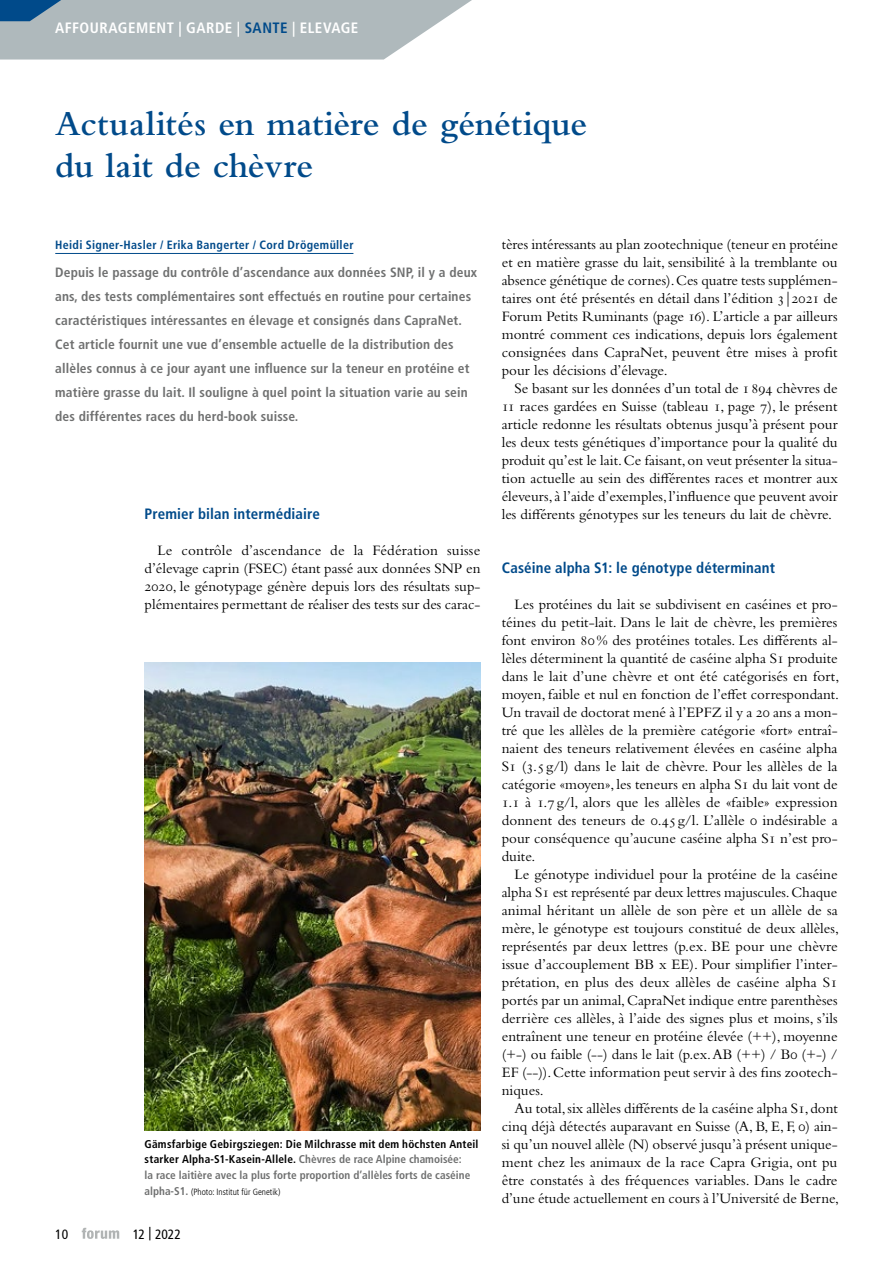
<style>
.page{position:relative;width:893px;height:1263px;background:#fff}
.page>*{position:absolute;margin:0;border:0;box-sizing:border-box;transform-origin:0 0}
.t1{font:600 36px/42px "Bembo Std";letter-spacing:-.005em;color:#004a8a}
.t2{font:15px/18px "Bembo Std";color:#000;text-align:justify}
.t3{font:700 condensed 15px "Frutiger LT Std";letter-spacing:.01em;color:#004a8a}
.t4{font:700 condensed 15px "Frutiger LT Std";letter-spacing:.03em;color:#fff}
.t5{font:700 condensed 13.5px/24px "Frutiger LT Std";letter-spacing:.01em;color:#6f7070}
.t6{font:condensed 13.5px "Frutiger LT Std";color:#000}
.t7{font:700 condensed 12px "Frutiger LT Std";letter-spacing:.025em;color:#004a8a}
.t8{font:700 condensed 11.25px/15.8px "Frutiger LT Std";color:#6f7070}
.t9{font:300 condensed 9px "Frutiger LT Std";color:#000}
.s1{color:#004a8a}
.s2{color:#000}
.s3{font-weight:700;font-size:11.25px;color:#6f7070}
.s4{font-family:"Frutiger LT Std";font-weight:300;font-stretch:condensed}
</style>
<div class="page">
<svg style="left:82px;top:1228px;width:37px;height:11px"></svg>
<hr style="left:55px;top:253px;width:298px;height:1px;background:#004a8a">
<img style="left:145px;top:663px;width:335px;height:468px">
<svg style="left:0;top:0;width:472px;height:60px;background:#b1bcc1"></svg>
<p class="t4" style="left:55px;top:18px;width:305px">AFFOURAGEMENT | GARDE | <span class="s1">SANTE</span> | ELEVAGE</p>
<h1 class="t1" style="left:55px;top:103px;width:534px">Actualités en matière de génétique du lait de chèvre</h1>
<p class="t7" style="left:55px;top:238px;width:300px">Heidi Signer-Hasler / Erika Bangerter / Cord Drögemüller</p>
<p class="t5" style="left:55px;top:260px;width:423px">Depuis le passage du contrôle d’ascendance aux données SNP, il y a deux ans, des tests complémentaires sont effectués en routine pour certaines caractéristiques intéressantes en élevage et consignés dans CapraNet.<br>Cet article fournit une vue d’ensemble actuelle de la distribution des allèles connus à ce jour ayant une influence sur la teneur en protéine et matière grasse du lait. Il souligne à quel point la situation varie au sein des différentes races du herd-book suisse.</p>
<p class="t3" style="left:145px;top:505px;width:177px">Premier bilan intermédiaire</p>
<p class="t2" style="left:145px;top:541px;width:337px;text-indent:13px">Le contrôle d’ascendance de la Fédération suisse d’élevage caprin (FSEC) étant passé aux données SNP en 2020, le génotypage génère depuis lors des résultats sup&shy;plémentaires permettant de réaliser des tests sur des carac-</p>
<p class="t8" style="left:145px;top:1136px;width:335px"><span class="s2">Gämsfarbige Gebirgsziegen: Die Milchrasse mit dem höchsten Anteil starker Alpha-S1-Kasein-Allele.</span> Chèvres de race Alpine chamoisée:<br>la race laitière avec la plus forte proportion d’allèles forts de caséine</p>
<p class="t9" style="left:145px;top:1187px;width:137px"><span class="s3">alpha-S1.</span> (Photo: Institut für Genetik)</p>
<p class="t6" style="left:55px;top:1226px;width:14px">10</p>
<p class="t6" style="left:133px;top:1226px;width:50px">12 | 2022</p>
<p class="t2" style="left:502px;top:235px;width:338px">tères intéressants au plan zootechnique (teneur en protéine et en matière grasse du lait, sensibilité à la tremblante ou absence génétique de cornes). Ces quatre tests supplémen&shy;taires ont été présentés en détail dans l’édition 3 <span class="s4">|</span> 2021 de Forum Petits Ruminants (page 16). L’article a par ailleurs montré comment ces indications, depuis lors également consignées dans CapraNet, peuvent être mises à profit pour les décisions d’élevage.</p>
<p class="t2" style="left:502px;top:379px;width:337px;text-indent:13px">Se basant sur les données d’un total de 1 894 chèvres de 11 races gardées en Suisse (tableau 1, page 7), le présent article redonne les résultats obtenus jusqu’à présent pour les deux tests génétiques d’importance pour la qualité du produit qu’est le lait. Ce faisant, on veut présenter la situa&shy;tion actuelle au sein des différentes races et montrer aux éleveurs, à l’aide d’exemples, l’influence que peuvent avoir les différents génotypes sur les teneurs du lait de chèvre.</p>
<p class="t3" style="left:502px;top:559px;width:275px">Caséine alpha S1: le génotype déterminant</p>
<p class="t2" style="left:502px;top:595px;width:339px;text-align:left;text-indent:13px">Les protéines du lait se subdivisent en caséines et pro&shy;téines du petit-lait. Dans le lait de chèvre, les premières font environ 80% des protéines totales. Les différents al&shy;lèles déterminent la quantité de caséine alpha S1 produite dans le lait d’une chèvre et ont été catégorisés en fort, moyen, faible et nul en fonction de l’effet correspondant.<br>Un travail de doctorat mené à l’EPFZ il y a 20 ans a mon&shy;tré que les allèles de la première catégorie «fort» entraî&shy;naient des teneurs relativement élevées en caséine alpha S1 (3.5 g/l) dans le lait de chèvre. Pour les allèles de la catégorie «moyen», les teneurs en alpha S1 du lait vont de 1.1 à 1.7 g/l, alors que les allèles de «faible» expression donnent des teneurs de 0.45 g/l. L’allèle 0 indésirable a pour conséquence qu’aucune caséine alpha S1 n’est pro&shy;duite.</p>
<p class="t2" style="left:502px;top:865px;width:339px;text-indent:13px">Le génotype individuel pour la protéine de la caséine alpha S1 est représenté par deux lettres majuscules. Chaque animal héritant un allèle de son père et un allèle de sa mère, le génotype est toujours constitué de deux allèles, représentés par deux lettres (p.ex. BE pour une chèvre issue d’accouplement BB x EE). Pour simplifier l’inter&shy;prétation, en plus des deux allèles de caséine alpha S1 portés par un animal, CapraNet indique entre parenthèses derrière ces allèles, à l’aide des signes plus et moins, s’ils entraînent une teneur en protéine élevée (++), moyenne (+-) ou faible (--) dans le lait (p.ex. AB (++) / B0 (+-) / EF (--)). Cette information peut servir à des fins zootech&shy;niques.</p>
<p class="t2" style="left:502px;top:1099px;width:339px;text-indent:13px">Au total, six allèles différents de la caséine alpha S1, dont cinq déjà détectés auparavant en Suisse (A, B, E, F, 0) ain&shy;si qu’un nouvel allèle (N) observé jusqu’à présent unique&shy;ment chez les animaux de la race Capra Grigia, ont pu être constatés à des fréquences variables. Dans le cadre d’une étude actuellement en cours à l’Université de Berne,</p>
</div>
